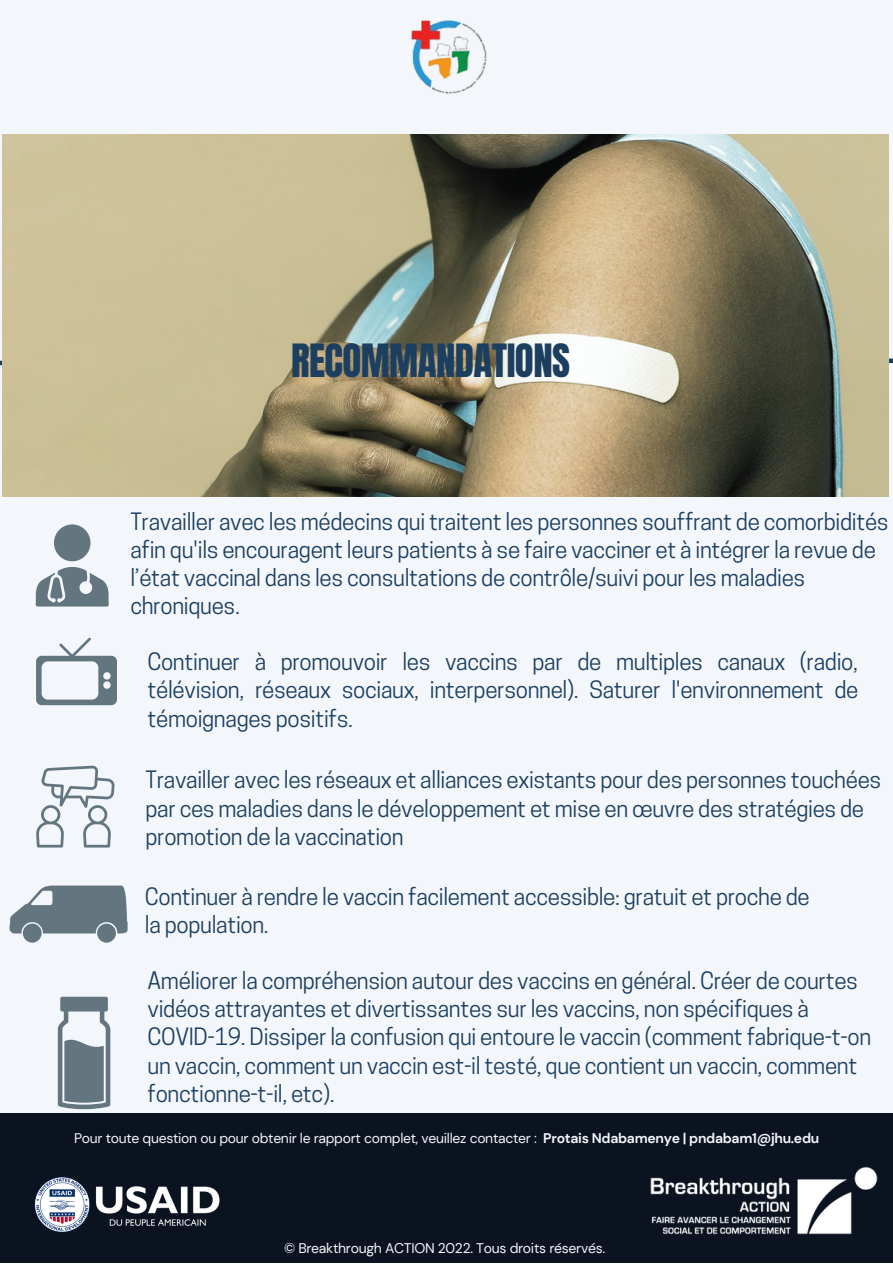
<style>
.page{position:relative;width:893px;height:1264px;background:#fff}
.page>*{position:absolute;margin:0;border:0;box-sizing:border-box;transform-origin:0 0}
.t1{font:39px "Anton";letter-spacing:-.015em;color:#1c3f60}
.t2{font:22.5px/28px "Cooper Hewitt";letter-spacing:-.015em;color:#1c3f60}
.t3{font:13.95px "DM Sans";letter-spacing:-.02em;color:#f3f6fa}
.s1{font-weight:700}
</style>
<div class="page">
<div style="left:0;top:0;width:892px;height:1262px;background:#f3f6fa"></div>
<svg style="left:58px;top:996px;width:52px;height:113px"></svg>
<hr style="left:0;top:361px;width:272px;height:4px;background:#1c3f60">
<div style="left:0;top:1113px;width:892px;height:149px;background:#0b1320"></div>
<img style="left:34px;top:1177px;width:186px;height:56px">
<img style="left:650px;top:1166px;width:228px;height:69px">
<img style="left:2px;top:134px;width:886px;height:362px">
<svg style="left:36px;top:765px;width:79px;height:82px"></svg>
<svg style="left:36px;top:637px;width:81px;height:68px"></svg>
<svg style="left:9px;top:885px;width:119px;height:57px"></svg>
<svg style="left:35px;top:524px;width:74px;height:82px"></svg>
<img style="left:411px;top:20px;width:76px;height:74px">
<h1 class="t1" style="left:291px;top:332px;width:280px">RECOMMANDATIONS</h1>
<p class="t2" style="left:130px;top:510px;width:759px">Travailler avec les médecins qui traitent les personnes souffrant de comorbidités afin qu'ils encouragent leurs patients à se faire vacciner et à intégrer la revue de l’état vaccinal dans les consultations de contrôle/suivi pour les maladies chroniques.</p>
<p class="t2" style="left:147px;top:650px;width:712px;text-align:justify">Continuer à promouvoir les vaccins par de multiples canaux (radio, télévision, réseaux sociaux, interpersonnel). Saturer l'environnement de témoignages positifs.</p>
<p class="t2" style="left:145px;top:768px;width:737px">Travailler avec les réseaux et alliances existants pour des personnes touchées par ces maladies dans le développement et mise en œuvre des stratégies de promotion de la vaccination</p>
<p class="t2" style="left:145px;top:885px;width:666px">Continuer à rendre le vaccin facilement accessible: gratuit et proche de la population.</p>
<p class="t2" style="left:147px;top:969px;width:725px">Améliorer la compréhension autour des vaccins en général. Créer de courtes vidéos attrayantes et divertissantes sur les vaccins, non spécifiques à COVID-19. Dissiper la confusion qui entoure le vaccin (comment fabrique-t-on un vaccin, comment un vaccin est-il testé, que contient un vaccin, comment fonctionne-t-il, etc).</p>
<p class="t3" style="left:74px;top:1128px;width:746px">Pour toute question ou pour obtenir le rapport complet, veuillez contacter : <span class="s1">Protais Ndabamenye | pndabam1@jhu.edu</span></p>
<p class="t3" style="left:284px;top:1239px;width:322px">© Breakthrough ACTION 2022. Tous droits réservés.</p>
</div>
